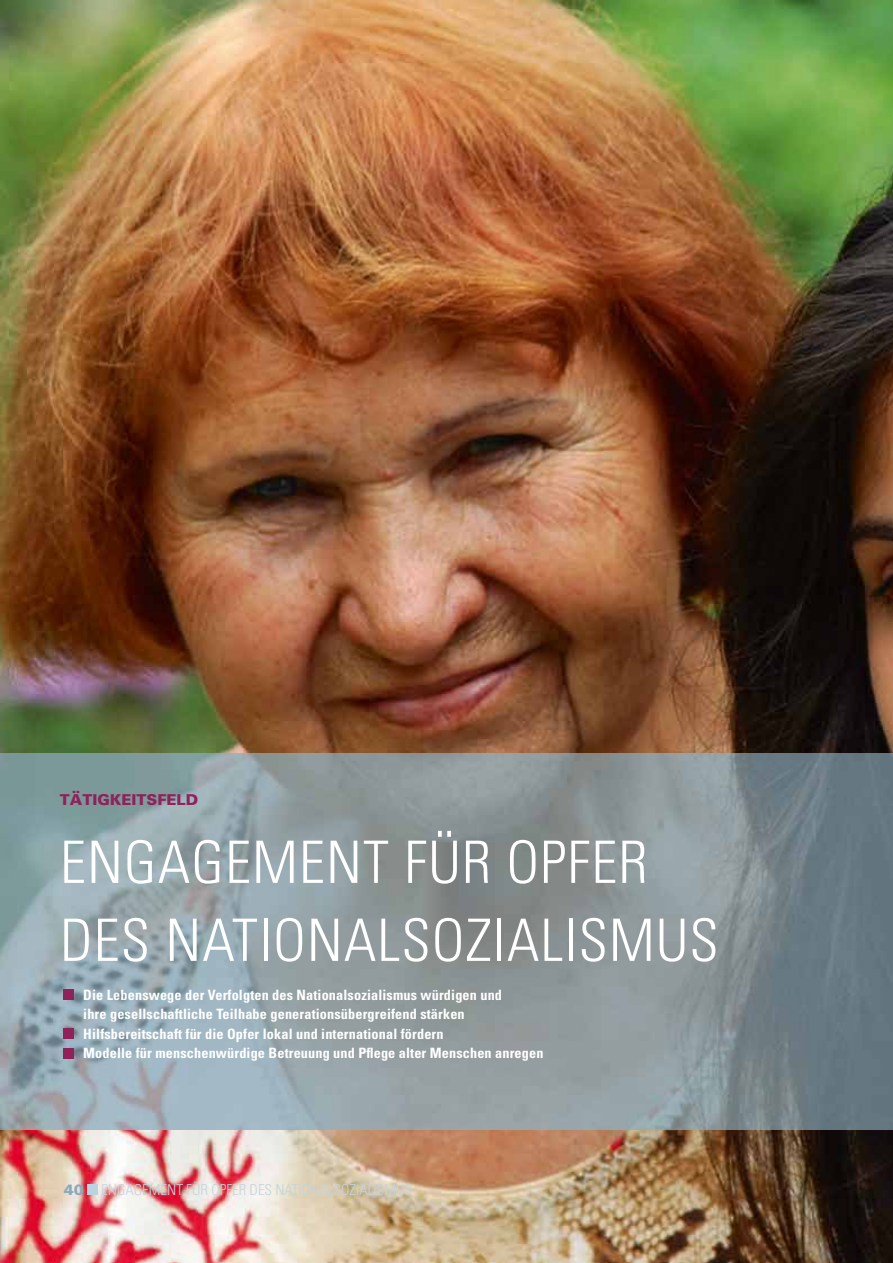
<style>
.page{position:relative;width:893px;height:1263px;background:#fff}
.page>*{position:absolute;margin:0;border:0;box-sizing:border-box;transform-origin:0 0}
.t1{font:300 condensed 58.5px/78px "Univers";letter-spacing:.02em;color:#fff}
.t2{font:300 condensed 15px "Univers";color:#c3d4de}
.t3{font:900 15px "Univers";color:#8f225b}
.t4{font:700 condensed 14.25px/19.5px "Univers";letter-spacing:.01em;color:#fff}
.s1{font-weight:900;font-stretch:normal;color:#8baaba}
</style>
<div class="page">
<img style="left:0;top:0;width:893px;height:1263px">
<img style="left:0;top:753px;width:893px;height:376px">
<div style="left:64px;top:990px;width:10px;height:10px;background:#8f225b"></div>
<div style="left:64px;top:1029px;width:10px;height:10px;background:#8f225b"></div>
<div style="left:64px;top:1048px;width:10px;height:10px;background:#8f225b"></div>
<div style="left:87px;top:1184px;width:11px;height:11px;background:#bbd2e0"></div>
<p class="t3" style="left:60px;top:790px;width:140px">tätigkeitSFelD</p>
<h1 class="t1" style="left:60px;top:822px;width:660px">ENGAGEMENT FÜR OPFER<br>DES NATIONALSOZIALISMUS</h1>
<p class="t4" style="left:83px;top:985px;width:462px">Die Lebenswege der Verfolgten des Nationalsozialismus würdigen und<br>ihre gesellschaft liche Teilhabe generationsübergreifend stärken Hilfsbereitschaft für die Opfer lokal und international fördern<br>Modelle für menschenwürdige Betreuung und Pflege alter Menschen anregen</p>
<p class="t2" style="left:64px;top:1181px;width:350px"><span class="s1">40</span> ENGAGEMENT FÜR OPFER DES NATIONALSOZIALISMUS</p>
</div>
